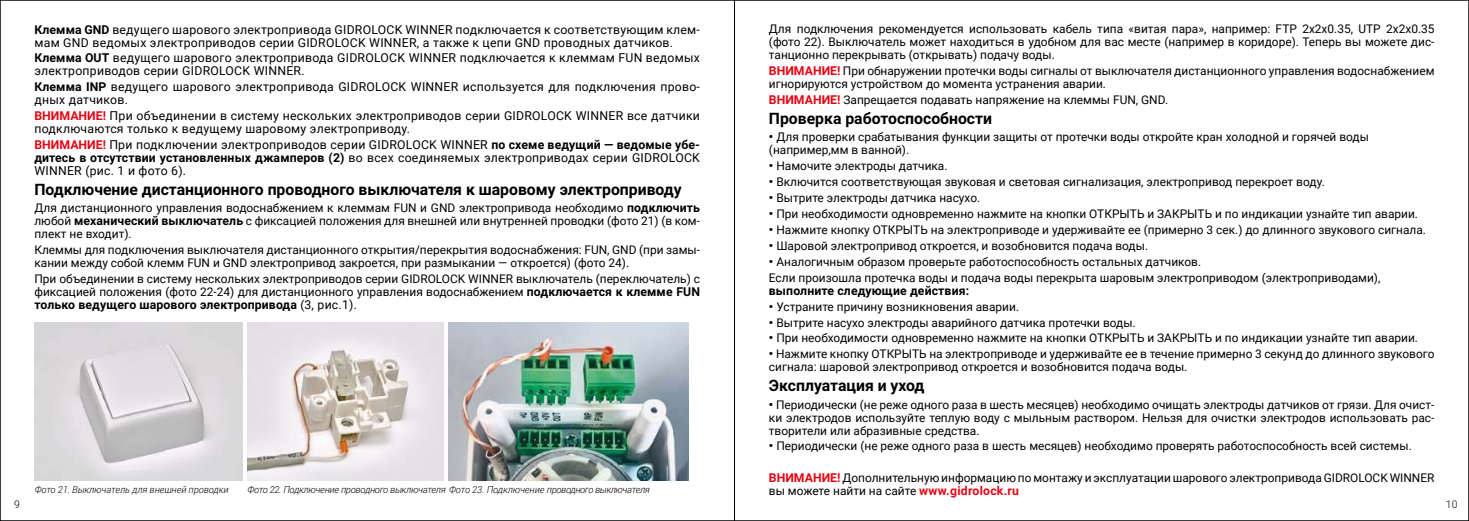
<style>
.page{position:relative;width:1469px;height:521px;background:#fff}
.page>*{position:absolute;margin:0;border:0;box-sizing:border-box;transform-origin:0 0}
.t1{font:700 15.75px "Roboto";color:#000}
.t2{font:12.25px/13px "Roboto";letter-spacing:.02em;color:#000}
.t3{font:700 12.25px "Roboto";letter-spacing:.01em;color:#000}
.t4{font:11.9px/13px "Roboto";color:#000}
.t5{font:300 10.5px "Roboto";color:#000}
.t6{font:italic 300 9.62px "Roboto";letter-spacing:-.02em;color:#000}
.t7{font:italic 300 9.62px "Roboto";color:#000}
.s1{font-weight:700;font-size:12.25px;color:#e30512}
.s2{font-weight:700;font-size:12.25px}
.s3{font-weight:700}
.s4{font-weight:700;color:#e30512}
.s5{font-weight:400;font-size:11.9px}
.s6{font-weight:400}
</style>
<div class="page">
<img style="left:449px;top:322px;width:239px;height:159px">
<img style="left:247px;top:322px;width:197px;height:159px">
<img style="left:35px;top:322px;width:207px;height:159px">
<p class="t4" style="left:769px;top:22px;width:667px;text-align:justify">Для подключения рекомендуется использовать кабель типа «витая пара», например: FTP 2x2x0.35, UTP 2x2x0.35 (фото 22). Выключатель может находиться в удобном для вас месте (например в коридоре). Теперь вы можете дис&shy;танционно перекрывать (открывать) подачу воды.</p>
<p class="t4" style="left:769px;top:64px;width:667px"><span class="s1">ВНИМАНИЕ!</span> При обнаружении протечки воды сигналы от выключателя дистанционного управления водоснабжением игнорируются устройством до момента устранения аварии.</p>
<p class="t4" style="left:769px;top:93px;width:401px"><span class="s1">ВНИМАНИЕ!</span> Запрещается подавать напряжение на клеммы FUN, GND.</p>
<h1 class="t1" style="left:769px;top:107px;width:225px">Проверка работоспособности</h1>
<p class="t4" style="left:769px;top:130px;width:601px"><span class="s2">•</span> Для проверки срабатывания функции защиты от протечки воды откройте кран холодной и горячей воды (например,мм в ванной).</p>
<p class="t4" style="left:769px;top:159px;width:180px"><span class="s2">•</span> Намочите электроды датчика.</p>
<p class="t4" style="left:769px;top:175px;width:557px"><span class="s2">•</span> Включится соответствующая звуковая и световая сигнализация, электропривод перекроет воду.</p>
<p class="t4" style="left:769px;top:191px;width:213px"><span class="s2">•</span> Вытрите электроды датчика насухо.</p>
<p class="t4" style="left:769px;top:207px;width:650px"><span class="s2">•</span> При необходимости одновременно нажмите на кнопки ОТКРЫТЬ и ЗАКРЫТЬ и по индикации узнайте тип аварии.</p>
<p class="t4" style="left:769px;top:223px;width:658px"><span class="s2">•</span> Нажмите кнопку ОТКРЫТЬ на электроприводе и удерживайте ее (примерно 3 сек.) до длинного звукового сигнала.</p>
<p class="t4" style="left:769px;top:239px;width:381px"><span class="s2">•</span> Шаровой электропривод откроется, и возобновится подача воды.</p>
<p class="t4" style="left:769px;top:253px;width:613px;line-height:15.9px"><span class="s2">•</span> Аналогичным образом проверьте работоспособность остальных датчиков.<br>Если произошла протечка воды и подача воды перекрыта шаровым электроприводом (электроприводами),</p>
<p class="t3" style="left:769px;top:282px;width:202px">выполните следующие действия:</p>
<p class="t4" style="left:769px;top:299px;width:252px"><span class="s2">•</span> Устраните причину возникновения аварии.</p>
<p class="t4" style="left:769px;top:315px;width:368px"><span class="s2">•</span> Вытрите насухо электроды аварийного датчика протечки воды.</p>
<p class="t4" style="left:769px;top:331px;width:650px"><span class="s2">•</span> При необходимости одновременно нажмите на кнопки ОТКРЫТЬ и ЗАКРЫТЬ и по индикации узнайте тип аварии.</p>
<p class="t4" style="left:769px;top:347px;width:667px"><span class="s2">•</span> Нажмите кнопку ОТКРЫТЬ на электроприводе и удерживайте ее в течение примерно 3 секунд до длинного звукового сигнала: шаровой электропривод откроется и возобновится подача воды.</p>
<h1 class="t1" style="left:769px;top:374px;width:157px">Эксплуатация и уход</h1>
<p class="t4" style="left:769px;top:397px;width:667px;text-align:justify"><span class="s2">•</span> Периодически (не реже одного раза в шесть месяцев) необходимо очищать электроды датчиков от грязи. Для очист&shy;ки электродов используйте теплую воду с мыльным раствором. Нельзя для очистки электродов использовать рас&shy;творители или абразивные средства.</p>
<p class="t4" style="left:769px;top:439px;width:644px"><span class="s2">•</span> Периодически (не реже одного раза в шесть месяцев) необходимо проверять работоспособность всей системы.</p>
<p class="t4" style="left:769px;top:471px;width:667px"><span class="s1">ВНИМАНИЕ!</span> Дополнительную информацию по монтажу и эксплуатации шарового электропривода GIDROLOCK WINNER</p>
<p class="t2" style="left:34px;top:22px;width:667px"><span class="s3">Клемма GND</span> ведущего шарового электропривода GIDROLOCK WINNER подключается к соответствующим клем&shy;мам GND ведомых электроприводов серии GIDROLOCK WINNER, а также к цепи GND проводных датчиков.</p>
<p class="t2" style="left:34px;top:51px;width:667px"><span class="s3">Клемма OUT</span> ведущего шарового электропривода GIDROLOCK WINNER подключается к клеммам FUN ведомых электроприводов серии GIDROLOCK WINNER.</p>
<p class="t2" style="left:34px;top:80px;width:667px"><span class="s3">Клемма INP</span> ведущего шарового электропривода GIDROLOCK WINNER используется для подключения прово&shy;дных датчиков.</p>
<p class="t2" style="left:34px;top:109px;width:667px"><span class="s4">ВНИМАНИЕ!</span> При объединении в систему нескольких электроприводов серии GIDROLOCK WINNER все датчики подключаются только к ведущему шаровому электроприводу.</p>
<p class="t2" style="left:34px;top:138px;width:667px;text-align:justify"><span class="s4">ВНИМАНИЕ!</span> При подключении электроприводов серии GIDROLOCK WINNER <span class="s3">по схеме ведущий — ведомые убе&shy;дитесь в отсутствии установленных джамперов (2)</span> во всех соединяемых электроприводах серии GIDROLOCK WINNER (рис. 1 и фото 6).</p>
<h1 class="t1" style="left:34px;top:178px;width:649px">Подключение дистанционного проводного выключателя к шаровому электроприводу</h1>
<p class="t4" style="left:34px;top:201px;width:667px;text-align:justify">Для дистанционного управления водоснабжением к клеммам FUN и GND электропривода необходимо <span class="s2">подключить </span>любой <span class="s2">механический выключатель</span> с фиксацией положения для внешней или внутренней проводки (фото 21) (в ком&shy;плект не входит).</p>
<p class="t4" style="left:34px;top:243px;width:667px">Клеммы для подключения выключателя дистанционного открытия/перекрытия водоснабжения: FUN, GND (при замы&shy;кании между собой клемм FUN и GND электропривод закроется, при размыкании — откроется) (фото 24).</p>
<p class="t4" style="left:34px;top:272px;width:667px">При объединении в систему нескольких электроприводов серии GIDROLOCK WINNER выключатель (переключатель) с фиксацией положения (фото 22-24) для дистанционного управления водоснабжением <span class="s2">подключается к клемме FUN</span></p>
<p class="t3" style="left:34px;top:296px;width:324px">только ведущего шарового электропривода <span class="s5">(</span><span class="s6">3, рис.1).</span></p>
<p class="t7" style="left:35px;top:483px;width:195px">Фото 21. Выключатель для внешней проводки</p>
<p class="t6" style="left:247px;top:483px;width:404px">Фото 22. Подключение проводного выключателя Фото 23. Подключение проводного выключателя</p>
<p class="t4" style="left:769px;top:484px;width:252px">вы можете найти на сайте <span class="s1">www.gidrolock.ru</span></p>
<p class="t5" style="left:14px;top:498px;width:7px">9</p>
<p class="t5" style="left:1445px;top:498px;width:13px">10</p>
</div>
